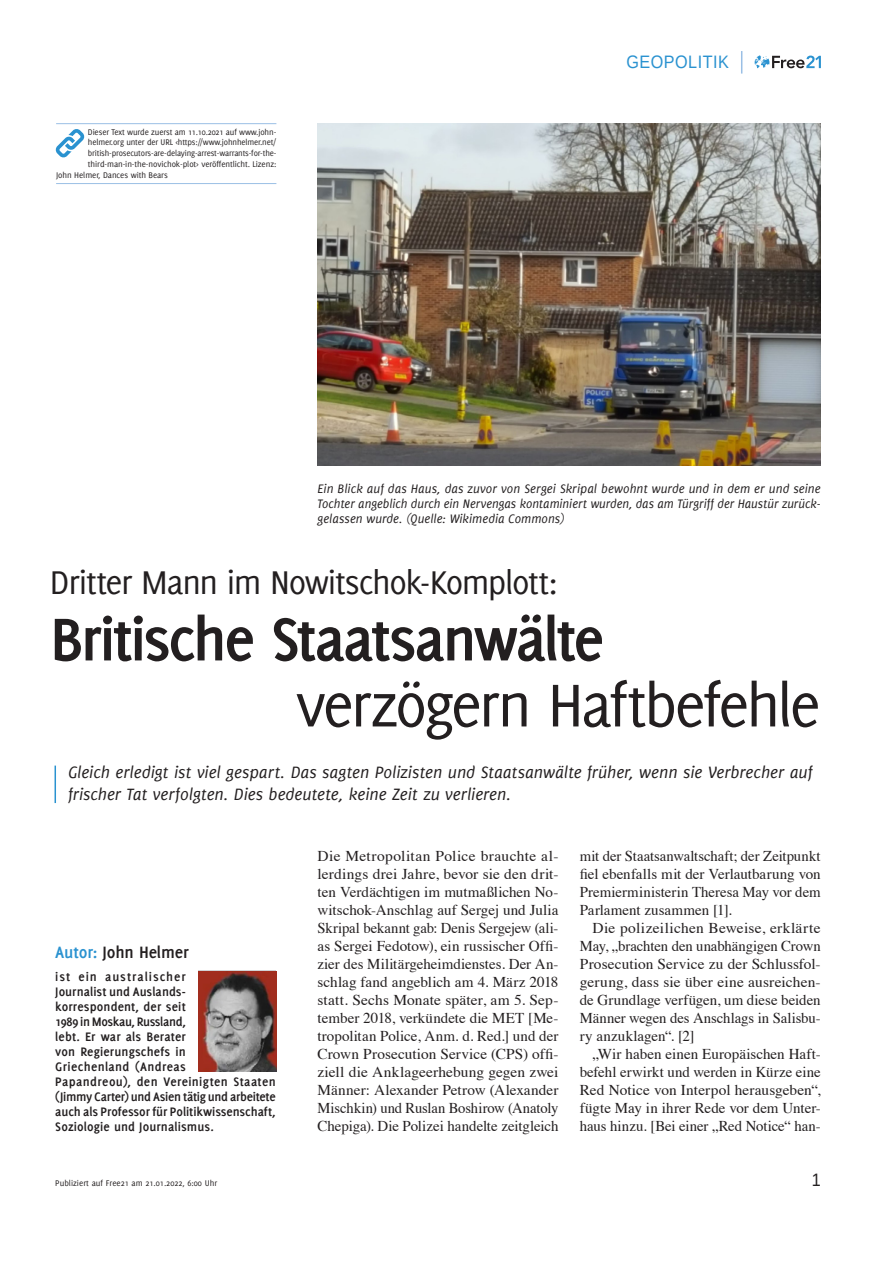
<style>
.page{position:relative;width:893px;height:1263px;background:#fff}
.page>*{position:absolute;margin:0;border:0;box-sizing:border-box;transform-origin:0 0}
.t1{font:700 66px "Delicious";letter-spacing:-.04em;color:#231f20}
.t2{font:66px "Delicious";letter-spacing:-.045em;color:#231f20}
.t3{font:36px "Delicious";letter-spacing:-.04em;color:#231f20}
.t4{font:italic 18px/21.6px "Delicious";color:#231f20}
.t5{font:700 18px "Delicious";letter-spacing:-.01em;color:#231f20}
.t6{font:18px "Liberation Sans";letter-spacing:.03em;color:#2a92d0;scale:.9 1}
.t7{font:18px "Liberation Sans";color:#231f20;scale:.9 1}
.t8{font:15px/18px "Times";letter-spacing:-.005em;color:#231f20;text-align:justify}
.t9{font:700 13.5px/15px "Delicious";letter-spacing:.01em;color:#231f20}
.t10{font:italic 13.5px/15px "Delicious";color:#231f20;text-align:justify}
.t11{font:9px "Delicious";letter-spacing:-.015em;color:#231f20}
.s1{color:#2a92d0}
</style>
<div class="page">
<svg style="left:755px;top:55px;width:66px;height:13px"></svg>
<svg style="left:741px;top:51px;width:1px;height:23px"></svg>
<hr style="left:55px;top:765px;width:1px;height:38px;background:#2a92d0">
<img style="left:317px;top:123px;width:504px;height:342px">
<img style="left:199px;top:971px;width:77px;height:100px">
<hr style="left:56px;top:123px;width:220px;height:1px;background:#9abfe5">
<hr style="left:56px;top:183px;width:220px;height:1px;background:#9abfe5">
<svg style="left:55px;top:129px;width:30px;height:29px"></svg>
<p class="t11" style="left:88px;top:127px;width:190px">Dieser Text wurde zuerst am 11.10.2021 auf www.john-</p>
<p class="t11" style="left:88px;top:137px;width:190px">helmer.org unter der URL &lt;https://www.johnhelmer.net/</p>
<p class="t11" style="left:88px;top:148px;width:190px">british-prosecutors-are-delaying-arrest-warrants-for-the-</p>
<p class="t11" style="left:88px;top:159px;width:190px">third-man-in-the-novichok-plot&gt; veröffentlicht. Lizenz:</p>
<p class="t11" style="left:56px;top:170px;width:113px">John Helmer, Dances with Bears</p>
<p class="t6" style="left:626px;top:51px;width:115px">GEOPOLITIK</p>
<p class="t10" style="left:317px;top:481px;width:505px">Ein Blick auf das Haus, das zuvor von Sergei Skripal bewohnt wurde und in dem er und seine Tochter angeblich durch ein Nervengas kontaminiert wurden, das am Türgriff der Haustür zurück&shy;gelassen wurde. (Quelle: Wikimedia Commons)</p>
<h2 class="t3" style="left:50px;top:562px;width:509px">Dritter Mann im Nowitschok-Komplott:</h2>
<h1 class="t1" style="left:50px;top:601px;width:556px">Britische Staatsanwälte</h1>
<h1 class="t2" style="left:296px;top:668px;width:526px">verzögern Haftbefehle</h1>
<p class="t4" style="left:68px;top:762px;width:746px">Gleich erledigt ist viel gespart. Das sagten Polizisten und Staatsanwälte früher, wenn sie Verbrecher auf frischer Tat verfolgten. Dies bedeutete, keine Zeit zu verlieren.</p>
<p class="t5" style="left:55px;top:942px;width:135px"><span class="s1">Autor:</span> John Helmer</p>
<p class="t9" style="left:55px;top:969px;width:222px">ist ein australischer<br>Journalist und Auslands-<br>korrespondent, der seit<br>1989 in Moskau, Russland,<br>lebt. Er war als Berater<br>von Regierungschefs in<br>Griechenland (Andreas<br>Papandreou), den Vereinigten Staaten (Jimmy Carter) und Asien tätig und arbeitete auch als Professor für Politikwissenschaft,<br>Soziologie und Journalismus.</p>
<p class="t8" style="left:317px;top:846px;width:242px">Die Metropolitan Police brauchte al&shy;lerdings drei Jahre, bevor sie den drit&shy;ten Verdächtigen im mutmaßlichen No&shy;witschok-Anschlag auf Sergej und Julia Skripal bekannt gab: Denis Sergejew (ali&shy;as Sergei Fedotow), ein russischer Offi&shy;zier des Militärgeheimdienstes. Der An&shy;schlag fand angeblich am 4. März 2018 statt. Sechs Monate später, am 5. Sep&shy;tember 2018, verkündete die MET [Me&shy;tropolitan Police, Anm. d. Red.] und der Crown Prosecution Service (CPS) offi&shy;ziell die Anklageerhebung gegen zwei Männer: Alexander Petrow (Alexander Mischkin) und Ruslan Boshirow (Anatoly Chepiga). Die Polizei handelte zeitgleich</p>
<p class="t8" style="left:580px;top:846px;width:242px">mit der Staatsanwaltschaft; der Zeitpunkt fiel ebenfalls mit der Verlautbarung von Premierministerin Theresa May vor dem Parlament zusammen [1].</p>
<p class="t8" style="left:580px;top:918px;width:242px;text-indent:13px">Die polizeilichen Beweise, erklärte May, „brachten den unabhängigen Crown Prosecution Service zu der Schlussfol&shy;gerung, dass sie über eine ausreichen&shy;de Grundlage verfügen, um diese beiden Männer wegen des Anschlags in Salisbu&shy;ry anzuklagen“. [2]</p>
<p class="t8" style="left:580px;top:1044px;width:242px;text-indent:13px">„Wir haben einen Europäischen Haft&shy;befehl erwirkt und werden in Kürze eine Red Notice von Interpol herausgeben“, fügte May in ihrer Rede vor dem Unter&shy;haus hinzu. [Bei einer „Red Notice“ han-</p>
<p class="t11" style="left:55px;top:1177px;width:163px">Publiziert auf Free21 am 21.01.2022, 6:00 Uhr</p>
<p class="t7" style="left:812px;top:1168px;width:12px">1</p>
</div>
